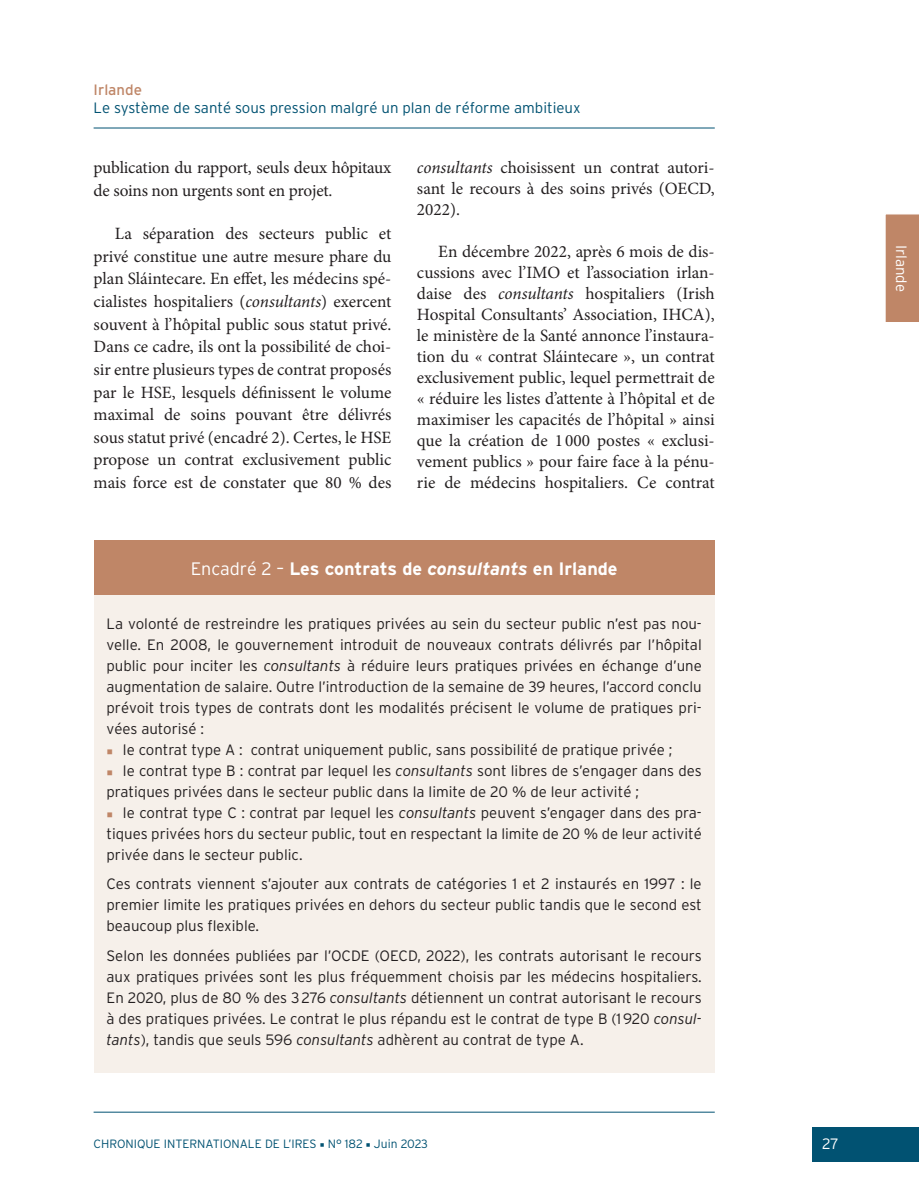
<style>
.page{position:relative;width:919px;height:1187px;background:#fff}
.page>*{position:absolute;margin:0;border:0;box-sizing:border-box;transform-origin:0 0}
.TITRE_ENCADRE{font:700 18px "Interstate";color:#fff}
.t1{font:17.25px/21px "Minion Pro";letter-spacing:-.005em;color:#231f20;text-align:justify}
.ENCADRE{font:300 15px/21px "Interstate";color:#231f20;text-align:justify}
.ENCADRE_POUCE{font:300 15px/21px "Interstate";color:#231f20}
.t2{font:300 15px "Interstate";color:#015272}
.t3{font:300 15px "Interstate";color:#fff}
.t4{font:15px "Interstate";color:#bf8667}
.t5{font:300 12px "Interstate";color:#015272}
.s1{font-style:italic}
.s2{font-weight:300}
.s3{font-family:"Minion Pro";font-weight:400;font-size:16.5px;color:#bf8667}
.s4{font-family:"Minion Pro";font-weight:400}
</style>
<div class="page">
<div style="left:812px;top:1127px;width:106px;height:34px;background:#015272"></div>
<hr style="left:94px;top:128px;width:620px;height:1px;background:#015272">
<hr style="left:94px;top:1111px;width:620px;height:1px;background:#015272">
<div style="left:885px;top:214px;width:33px;height:108px;background:#bf8667"></div>
<div style="left:94px;top:540px;width:620px;height:55px;background:#bf8667"></div>
<div style="left:94px;top:595px;width:620px;height:477px;background:#f6f0ea"></div>
<p class="t4" style="left:94px;top:81px;width:50px">Irlande</p>
<p class="t2" style="left:94px;top:99px;width:488px">Le système de santé sous pression malgré un plan de réforme ambitieux</p>
<p class="t1" style="left:94px;top:156px;width:299px;line-height:22.6px">publication du rapport, seuls deux hôpitaux de soins non urgents sont en projet.</p>
<p class="t1" style="left:94px;top:222px;width:299px;line-height:22.6px;text-indent:21px">La séparation des secteurs public et privé constitue une autre mesure phare du plan Sláintecare. En effet, les médecins spé&shy;cialistes hospitaliers (<span class="s1">consultants</span>) exercent souvent à l’hôpital public sous statut privé.<br>Dans ce cadre, ils ont la possibilité de choi&shy;sir entre plusieurs types de contrat proposés par le HSE, lesquels définissent le volume maximal de soins pouvant être délivrés sous statut privé (encadré 2). Certes, le HSE propose un contrat exclusivement public mais force est de constater que 80 % des</p>
<p class="t1" style="left:417px;top:157px;width:299px"><span class="s1">consultants</span> choisissent un contrat autori&shy;sant le recours à des soins privés (OECD, 2022).</p>
<p class="t1" style="left:417px;top:241px;width:299px;text-indent:21px">En décembre 2022, après 6 mois de dis&shy;cussions avec l’IMO et l’association irlan&shy;daise des <span class="s1">consultants</span> hospitaliers (Irish Hospital Consultants’ Association, IHCA), le ministère de la Santé annonce l’instaura&shy;tion du « contrat Sláintecare », un contrat exclusivement public, lequel permettrait de « réduire les listes d’attente à l’hôpital et de maximiser les capacités de l’hôpital » ainsi que la création de 1 000 postes « exclusi&shy;vement publics » pour faire face à la pénu&shy;rie de médecins hospitaliers. Ce contrat</p>
<p class="TITRE_ENCADRE" style="left:191px;top:558px;width:428px"><span class="s2">Encadré 2 –</span> Les contrats de <span class="s1">consultants</span> en Irlande</p>
<p class="ENCADRE" style="left:106px;top:612px;width:596px">La volonté de restreindre les pratiques privées au sein du secteur public n’est pas nou&shy;velle. En 2008, le gouvernement introduit de nouveaux contrats délivrés par l’hôpital public pour inciter les <span class="s1">consultants</span> à réduire leurs pratiques privées en échange d’une augmentation de salaire. Outre l’introduction de la semaine de 39 heures, l’accord conclu prévoit trois types de contrats dont les modalités précisent le volume de pratiques pri&shy;vées autorisé :</p>
<p class="ENCADRE_POUCE" style="left:106px;top:738px;width:567px"><span class="s3">■</span> le contrat type A : contrat uniquement public, sans possibilité de pratique privée ;</p>
<p class="ENCADRE_POUCE" style="left:106px;top:759px;width:596px"><span class="s3">■</span> le contrat type B : contrat par lequel les <span class="s1">consultants</span> sont libres de s’engager dans des pratiques privées dans le secteur public dans la limite de 20 % de leur activité ;</p>
<p class="ENCADRE_POUCE" style="left:106px;top:801px;width:596px;text-align:justify"><span class="s3">■</span> le contrat type C : contrat par lequel les <span class="s1">consultants</span> peuvent s’engager dans des pra&shy;tiques privées hors du secteur public, tout en respectant la limite de 20 % de leur activité privée dans le secteur public.</p>
<p class="ENCADRE" style="left:106px;top:873px;width:596px">Ces contrats viennent s’ajouter aux contrats de catégories 1 et 2 instaurés en 1997 : le premier limite les pratiques privées en dehors du secteur public tandis que le second est beaucoup plus flexible.</p>
<p class="ENCADRE" style="left:106px;top:944px;width:596px">Selon les données publiées par l’OCDE (OECD, 2022), les contrats autorisant le recours aux pratiques privées sont les plus fréquemment choisis par les médecins hospitaliers.<br>En 2020, plus de 80 % des 3276 <span class="s1">consultants</span> détiennent un contrat autorisant le recours à des pratiques privées. Le contrat le plus répandu est le contrat de type B (1920 <span class="s1">consul&shy;tants</span>), tandis que seuls 596 <span class="s1">consultants</span> adhèrent au contrat de type A.</p>
<p class="t5" style="left:94px;top:1137px;width:336px">CHRONIQUE INTERNATIONALE DE L’IRES <span class="s4">■</span> N° 182 <span class="s4">■</span> Juin 2023</p>
<p class="t3" style="left:822px;top:1135px;width:18px">27</p>
<p class="t3" style="left:909px;top:245px;width:49px;rotate:90deg">Irlande</p>
</div>
